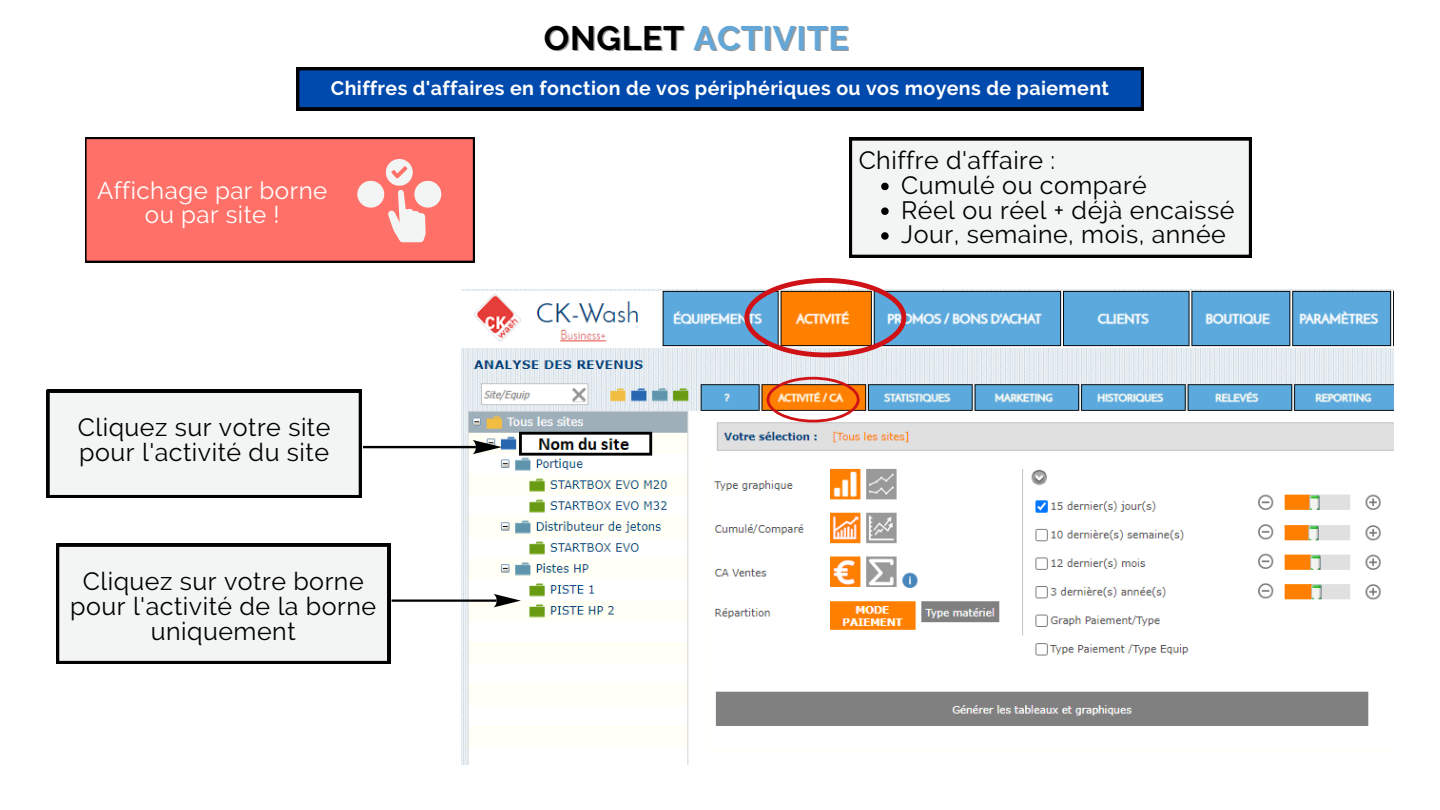
<style>
.page{position:relative;width:1440px;height:810px;background:#fff}
.page>*{position:absolute;margin:0;border:0;box-sizing:border-box;transform-origin:0 0}
.t1{font:700 33.8px "Raleway";letter-spacing:.02em;color:#63a7d8}
.t2{font:25px "Raleway";letter-spacing:.02em;color:#000}
.t3{font:24.1px "Raleway";letter-spacing:.02em;color:#fff}
.t4{font:700 19.6px "Raleway";letter-spacing:.02em;color:#fff}
.s1{color:#000}
</style>
<div class="page">
<img style="left:462px;top:290px;width:931px;height:475px">
<svg style="left:744px;top:278px;width:162px;height:79px;background:#cb9472"></svg>
<svg style="left:47px;top:390px;width:315px;height:108px"></svg>
<hr style="left:363px;top:446px;width:113px;height:2px;background:#010101">
<svg style="left:473px;top:440px;width:29px;height:14px"></svg>
<svg style="left:56px;top:544px;width:334px;height:120px"></svg>
<hr style="left:392px;top:600px;width:105px;height:2px;background:#010101">
<svg style="left:494px;top:594px;width:27px;height:13px"></svg>
<svg style="left:296px;top:67px;width:848px;height:43px;background:#003e92"></svg>
<svg style="left:767px;top:377px;width:93px;height:45px"></svg>
<div style="left:85px;top:138px;width:389px;height:124px;background:#ff7168"></div>
<svg style="left:357px;top:158px;width:84px;height:84px"></svg>
<svg style="left:849px;top:138px;width:403px;height:120px"></svg>
<svg style="left:881px;top:183px;width:8px;height:7px"></svg>
<svg style="left:881px;top:207px;width:8px;height:8px"></svg>
<svg style="left:881px;top:232px;width:8px;height:8px"></svg>
<p class="t1" style="left:544px;top:18px;width:307px"><span class="s1">ONGLET</span> ACTIVITE</p>
<p class="t4" style="left:331px;top:76px;width:780px">Chiffres d'affaires en fonction de vos périphériques ou vos moyens de paiement</p>
<p class="t3" style="left:97px;top:176px;width:232px">Affichage par borne</p>
<p class="t3" style="left:145px;top:200px;width:136px">ou par site !</p>
<p class="t2" style="left:78px;top:413px;width:254px">Cliquez sur votre site</p>
<p class="t2" style="left:79px;top:437px;width:251px">pour l'activité du site</p>
<p class="t2" style="left:83px;top:567px;width:282px">Cliquez sur votre borne</p>
<p class="t2" style="left:70px;top:591px;width:308px">pour l'activité de la borne</p>
<p class="t2" style="left:151px;top:616px;width:146px">uniquement</p>
<p class="t2" style="left:859px;top:146px;width:198px">Chiffre d'affaire :</p>
<p class="t2" style="left:901px;top:170px;width:247px">Cumulé ou comparé</p>
<p class="t2" style="left:901px;top:195px;width:335px">Réel ou réel + déjà encaissé</p>
<p class="t2" style="left:901px;top:220px;width:326px">Jour, semaine, mois, année</p>
</div>
